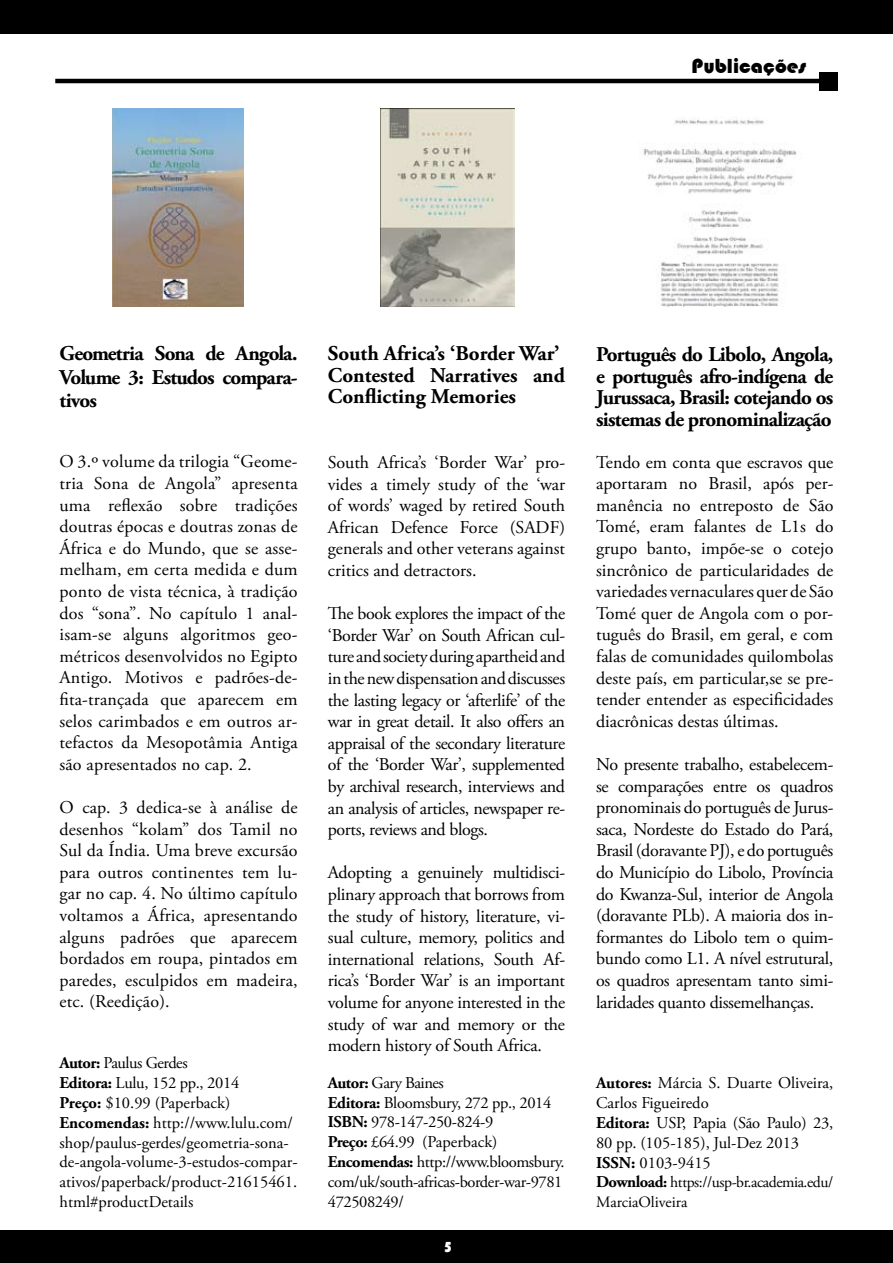
<style>
.page{position:relative;width:893px;height:1263px;background:#fff}
.page>*{position:absolute;margin:0;border:0;box-sizing:border-box;transform-origin:0 0}
.t1{font:700 21px/21.6px "Adobe Garamond Pro";letter-spacing:-.035em;color:#000;text-align:justify}
.t2{font:700 21px/21.6px "Adobe Garamond Pro";color:#000}
.t3{font:21px "Bauhaus 93";color:#000}
.t4{font:18px/21.6px "Adobe Garamond Pro";color:#000;text-align:justify}
.t5{font:16.5px/19.8px "Adobe Garamond Pro";color:#000}
.t6{font:16.5px/19.8px "Adobe Garamond Pro";letter-spacing:-.025em;color:#000}
.t7{font:15.75px/19.8px "Adobe Garamond Pro";letter-spacing:-.03em;color:#000}
.t8{font:15px "Bauhaus 93";color:#fff}
.s1{font-weight:700}
.s2{font-weight:700;font-size:16.5px}
</style>
<div class="page">
<div style="left:0;top:0;width:893px;height:34px;background:#000"></div>
<div style="left:0;top:1230px;width:893px;height:33px;background:#000"></div>
<hr style="left:55px;top:79px;width:774px;height:4px;background:#000">
<div style="left:820px;top:72px;width:18px;height:18px;background:#000"></div>
<img style="left:381px;top:108px;width:134px;height:198px">
<img style="left:643px;top:119px;width:154px;height:187px">
<img style="left:113px;top:108px;width:131px;height:198px">
<p class="t3" style="left:692px;top:54px;width:116px">Publicações</p>
<p class="t1" style="left:60px;top:342px;width:240px;line-height:23.4px">Geometria Sona de Angola.<br>Volume 3: Estudos compara&shy;tivos</p>
<p class="t4" style="left:60px;top:451px;width:240px">O 3.º volume da trilogia “Geome&shy;tria Sona de Angola” apresenta uma reflexão sobre tradições doutras épocas e doutras zonas de África e do Mundo, que se asse&shy;melham, em certa medida e dum ponto de vista técnica, à tradição dos “sona”. No capítulo 1 anal&shy;isam-se alguns algoritmos geo&shy;métricos desenvolvidos no Egipto Antigo. Motivos e padrões-de&shy;fita-trançada que aparecem em selos carimbados e em outros ar&shy;tefactos da Mesopotâmia Antiga são apresentados no cap. 2.</p>
<p class="t4" style="left:60px;top:797px;width:240px">O cap. 3 dedica-se à análise de desenhos “kolam” dos Tamil no Sul da Índia. Uma breve excursão para outros continentes tem lu&shy;gar no cap. 4. No último capítulo voltamos a África, apresentando alguns padrões que aparecem bordados em roupa, pintados em paredes, esculpidos em madeira, etc. (Reedição).</p>
<p class="t5" style="left:60px;top:1054px;width:240px"><span class="s1">Autor:</span> Paulus Gerdes<br><span class="s1">Editora:</span> Lulu, 152 pp., 2014<br><span class="s1">Preço:</span> $10.99 (Paperback)<br><span class="s1">Encomendas:</span> http://www.lulu.com/ shop/paulus-gerdes/geometria-sona&shy;de-angola-volume-3-estudos-compar&shy;ativos/paperback/product-21615461. html#productDetails</p>
<p class="t2" style="left:328px;top:343px;width:239px">South Africa’s ‘Border War’<br>Contested Narratives and<br>Conflicting Memories</p>
<p class="t4" style="left:328px;top:452px;width:239px">South Africa’s ‘Border War’ pro&shy;vides a timely study of the ‘war of words’ waged by retired South African Defence Force (SADF) generals and other veterans against critics and detractors.</p>
<p class="t4" style="left:328px;top:603px;width:239px">The book explores the impact of the ‘Border War’ on South African cul&shy;ture and society during apartheid and in the new dispensation and discusses the lasting legacy or ‘afterlife’ of the war in great detail. It also offers an appraisal of the secondary literature of the ‘Border War’, supplemented by archival research, interviews and an analysis of articles, newspaper re&shy;ports, reviews and blogs.</p>
<p class="t4" style="left:328px;top:862px;width:239px">Adopting a genuinely multidisci&shy;plinary approach that borrows from the study of history, literature, vi&shy;sual culture, memory, politics and international relations, South Af&shy;rica’s ‘Border War’ is an important volume for anyone interested in the study of war and memory or the modern history of South Africa.</p>
<p class="t6" style="left:328px;top:1073px;width:238px"><span class="s1">Autor:</span> Gary Baines<br><span class="s1">Editora:</span> Bloomsbury, 272 pp., 2014<br><span class="s1">ISBN:</span> 978-147-250-824-9<br><span class="s1">Preço:</span> £64.99 (Paperback)<br><span class="s1">Encomendas:</span> http://www.bloomsbury. com/uk/south-africas-border-war-9781<br>472508249/</p>
<p class="t8" style="left:444px;top:1239px;width:10px">5</p>
<p class="t1" style="left:596px;top:344px;width:239px">Português do Libolo, Angola, e português afro-indígena de Jurussaca, Brasil: cotejando os sistemas de pronominalização</p>
<p class="t4" style="left:596px;top:452px;width:239px">Tendo em conta que escravos que aportaram no Brasil, após per&shy;manência no entreposto de São Tomé, eram falantes de L1s do grupo banto, impõe-se o cotejo sincrônico de particularidades de variedades vernaculares quer de São Tomé quer de Angola com o por&shy;tuguês do Brasil, em geral, e com falas de comunidades quilombolas deste país, em particular,se se pre&shy;tender entender as especificidades diacrônicas destas últimas.</p>
<p class="t4" style="left:596px;top:754px;width:239px">No presente trabalho, estabelecem&shy;se comparações entre os quadros pronominais do português de Jurus&shy;saca, Nordeste do Estado do Pará, Brasil (doravante PJ), e do português do Município do Libolo, Província do Kwanza-Sul, interior de Angola (doravante PLb). A maioria dos in&shy;formantes do Libolo tem o quim&shy;bundo como L1. A nível estrutural, os quadros apresentam tanto simi&shy;laridades quanto dissemelhanças.</p>
<p class="t5" style="left:596px;top:1074px;width:239px"><span class="s1">Autores:</span> Márcia S. Duarte Oliveira,<br>Carlos Figueiredo<br><span class="s1">Editora:</span> USP, Papia (São Paulo) 23,<br>80 pp. (105-185), Jul-Dez 2013<br><span class="s1">ISSN:</span> 0103-9415</p>
<p class="t7" style="left:596px;top:1173px;width:239px"><span class="s2">Download</span><span class="s1">:</span> https://usp-br.academia.edu/<br>MarciaOliveira</p>
</div>
